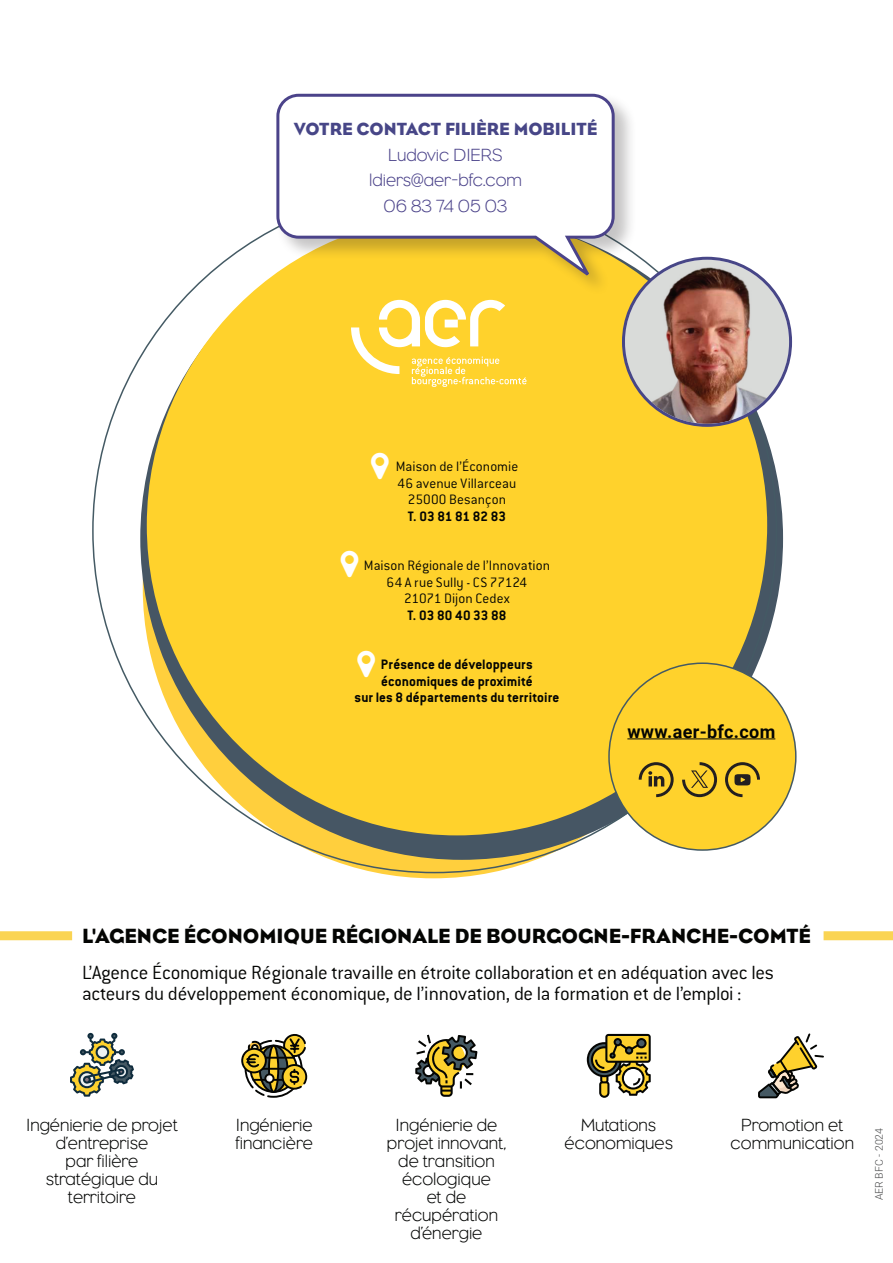
<style>
.page{position:relative;width:893px;height:1263px;background:#fff}
.page>*{position:absolute;margin:0;border:0;box-sizing:border-box;transform-origin:0 0}
.t1{font:300 21px/21px "Conduit ITC Std";letter-spacing:-.015em;color:#040503}
.t2{font:21px "Eagle";color:#040503}
.t3{font:300 18px/18px "Eagle";color:#040504;text-align:center}
.t4{font:300 18px/25.5px "Eagle";color:#4b438a;text-align:center}
.t5{font:18px "Eagle";color:#474687}
.t6{font:700 18px "Roboto";letter-spacing:.02em;color:#040503}
.t7{font:300 15px/16.5px "Conduit ITC Std";letter-spacing:.005em;color:#040503;text-align:center}
.t8{font:700 15px/16.5px "Conduit ITC Std";letter-spacing:.005em;color:#040503;text-align:center}
.t9{font:300 10.5px "Roboto";color:#494a4b}
</style>
<div class="page">
<div style="left:143px;top:297px;width:581px;height:581px;background:#ffcf3d;border-radius:50%"></div>
<div style="left:140px;top:217px;width:643px;height:643px;background:#465664;border-radius:50%"></div>
<div style="left:147px;top:215px;width:620px;height:620px;background:#ffd22c;border-radius:50%"></div>
<svg style="left:623px;top:258px;width:167px;height:167px"></svg>
<img style="left:625px;top:260px;width:164px;height:164px;border-radius:82px">
<div style="left:275px;top:93px;width:362px;height:203px;background:#231f20;opacity:.26"></div>
<svg style="left:275px;top:93px;width:341px;height:191px"></svg>
<div style="left:0;top:931px;width:72px;height:9px;background:#fad453"></div>
<div style="left:824px;top:931px;width:69px;height:9px;background:#fad453"></div>
<svg style="left:351px;top:300px;width:175px;height:87px"></svg>
<div style="left:241px;top:1048px;width:26px;height:25px;border:2px solid #040503;border-radius:50%"></div>
<svg style="left:242px;top:1034px;width:65px;height:64px"></svg>
<svg style="left:587px;top:1034px;width:64px;height:64px"></svg>
<svg style="left:415px;top:1035px;width:62px;height:62px"></svg>
<svg style="left:70px;top:1033px;width:64px;height:64px"></svg>
<svg style="left:758px;top:1033px;width:66px;height:66px"></svg>
<div style="left:609px;top:663px;width:187px;height:187px;background:#ffd22c;border-radius:50%"></div>
<svg style="left:639px;top:762px;width:35px;height:35px"></svg>
<svg style="left:725px;top:762px;width:35px;height:35px"></svg>
<svg style="left:682px;top:762px;width:35px;height:35px"></svg>
<hr style="left:627px;top:738px;width:148px;height:1px;background:#040503">
<p class="t5" style="left:294px;top:119px;width:305px">VOTRE CONTACT FILIÈRE MOBILITÉ</p>
<p class="t4" style="left:369px;top:142px;width:155px">Ludovic DIERS ldiers@aer-bfc.com<br>06 83 74 05 03</p>
<p class="t7" style="left:396px;top:458px;width:124px">Maison de l’Économie<br>46 avenue Villarceau<br>25000 Besançon</p>
<p class="t8" style="left:408px;top:507px;width:100px">T. 03 81 81 82 83</p>
<p class="t7" style="left:364px;top:557px;width:188px">Maison Régionale de l’Innovation<br>64 A rue Sully - CS 77124<br>21071 Dijon Cedex</p>
<p class="t8" style="left:407px;top:606px;width:101px">T. 03 80 40 33 88</p>
<p class="t8" style="left:354px;top:656px;width:206px">Présence de développeurs économiques de proximité<br>sur les 8 départements du territoire</p>
<p class="t6" style="left:627px;top:718px;width:149px">www.aer-bfc.com</p>
<p class="t2" style="left:82px;top:924px;width:730px">L'AGENCE ÉCONOMIQUE RÉGIONALE DE BOURGOGNE-FRANCHE-COMTÉ</p>
<p class="t1" style="left:82px;top:961px;width:694px">L’Agence Économique Régionale travaille en étroite collaboration et en adéquation avec les acteurs du développement économique, de l’innovation, de la formation et de l’emploi :</p>
<p class="t3" style="left:26px;top:1115px;width:153px">Ingénierie de projet d’entreprise<br>par filière stratégique du territoire</p>
<p class="t3" style="left:236px;top:1115px;width:79px;text-align:left">Ingénierie financière</p>
<p class="t3" style="left:387px;top:1115px;width:121px">Ingénierie de projet innovant, de transition écologique<br>et de récupération d’énergie</p>
<p class="t3" style="left:565px;top:1115px;width:110px">Mutations économiques</p>
<p class="t3" style="left:731px;top:1115px;width:125px">Promotion et communication</p>
<p class="t9" style="left:872px;top:1200px;width:74px;rotate:-90deg">AER BFC - 2024</p>
</div>
